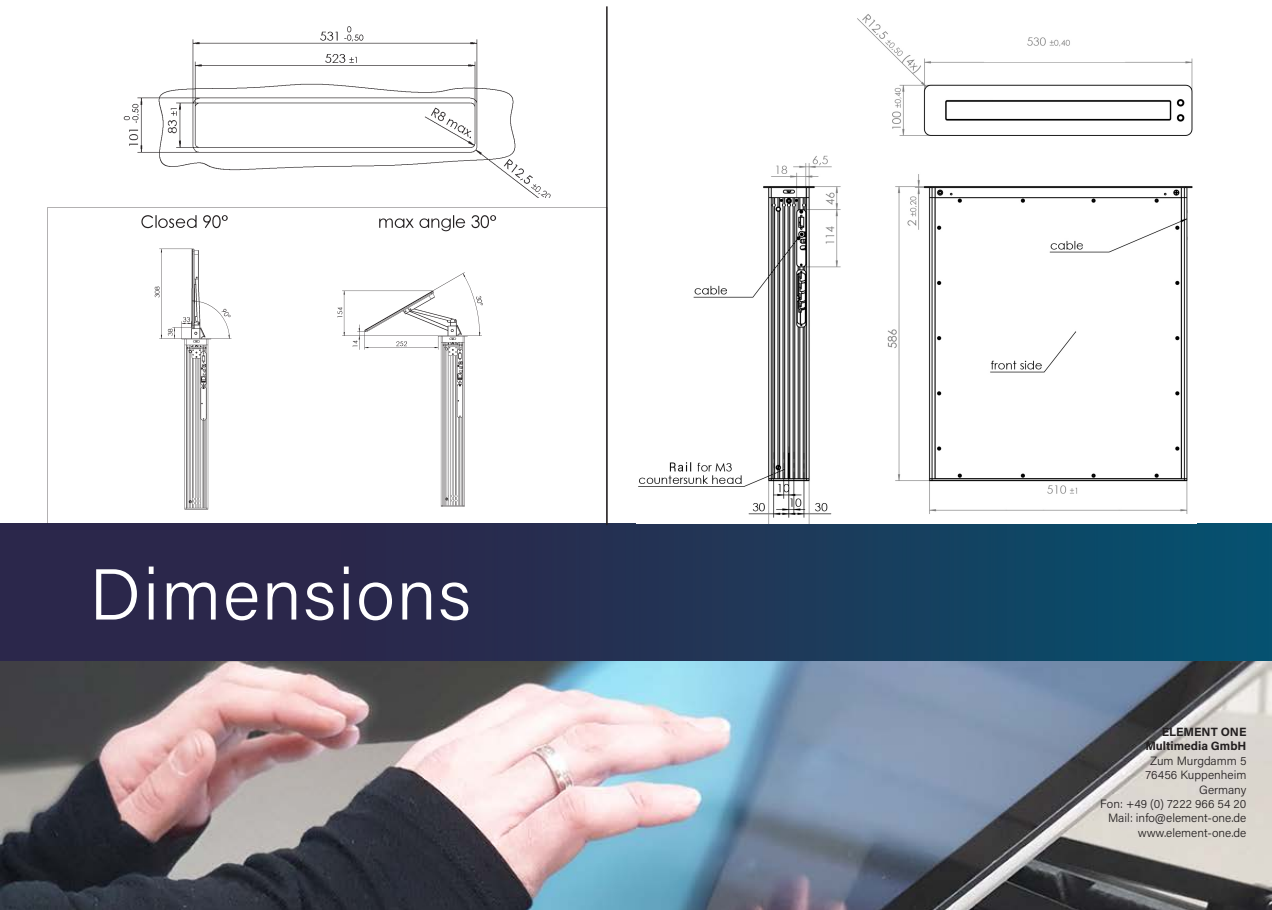
<style>
.page{position:relative;width:1272px;height:910px;background:#fff}
.page>*{position:absolute;margin:0;border:0;box-sizing:border-box;transform-origin:0 0}
.t1{font:300 72px "Acumin Pro";letter-spacing:.025em;color:#fff}
.t2{font:300 12px "Acumin Pro";color:#231f20}
.t3{font:700 12px "Acumin Pro";color:#231f20}
</style>
<div class="page">
<img style="left:0;top:523px;width:1271px;height:138px">
<img style="left:0;top:661px;width:1271px;height:249px">
<img style="left:123px;top:26px;width:428px;height:172px">
<img style="left:638px;top:14px;width:555px;height:509px">
<hr style="left:606px;top:6px;width:1px;height:519px;background:#231f20">
<img style="left:47px;top:198px;width:561px;height:325px">
<p class="t1" style="left:89px;top:545px;width:383px">Dimensions</p>
<p class="t3" style="left:1161px;top:723px;width:86px">ELEMENT ONE</p>
<p class="t3" style="left:1145px;top:738px;width:102px">Multimedia GmbH</p>
<p class="t2" style="left:1150px;top:752px;width:98px">Zum Murgdamm 5</p>
<p class="t2" style="left:1145px;top:767px;width:102px">76456 Kuppenheim</p>
<p class="t2" style="left:1199px;top:781px;width:49px">Germany</p>
<p class="t2" style="left:1100px;top:795px;width:148px">Fon: +49 (0) 7222 966 54 20</p>
<p class="t2" style="left:1107px;top:810px;width:140px">Mail: info@element-one.de</p>
<p class="t2" style="left:1137px;top:824px;width:110px">www.element-one.de</p>
</div>
